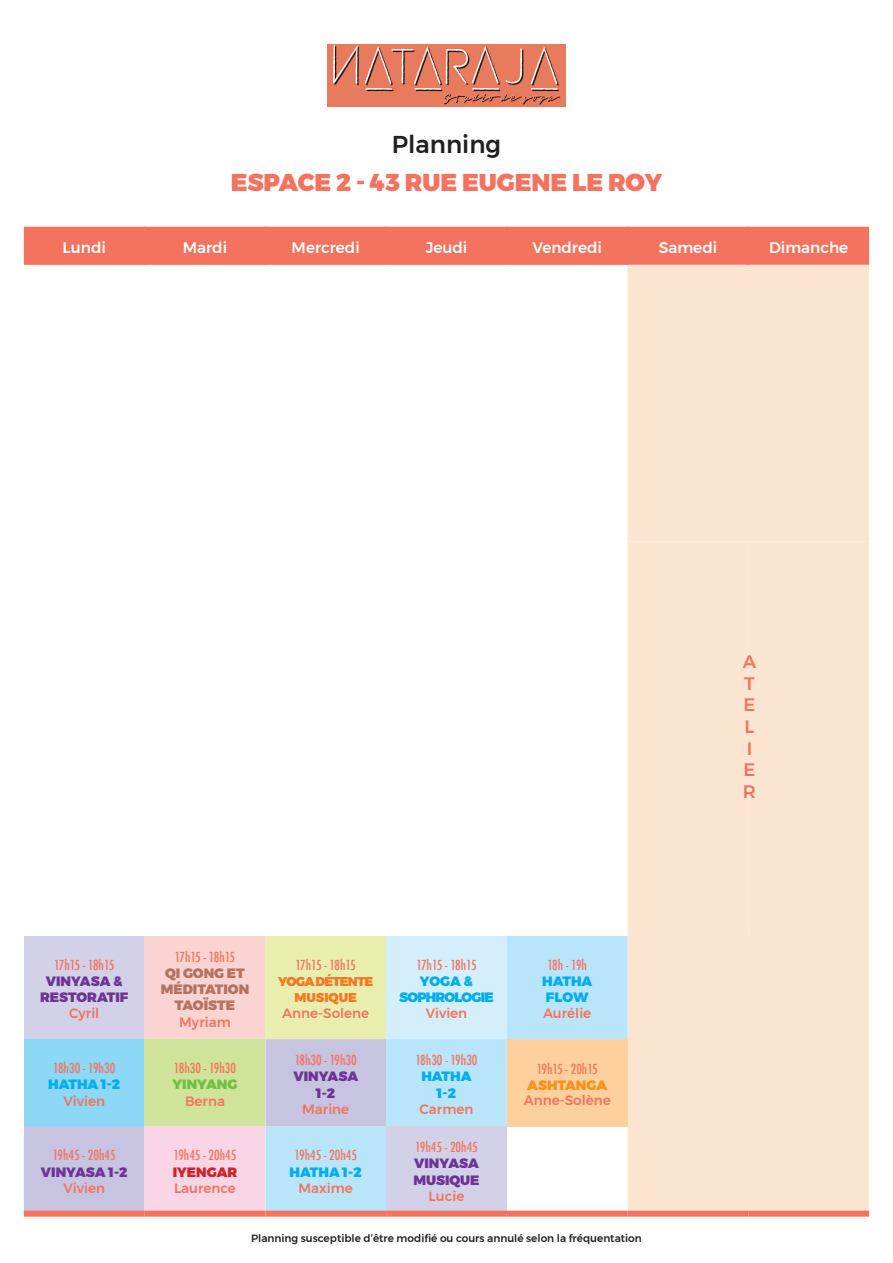
<style>
.page{position:relative;width:893px;height:1263px;background:#fff}
.page>*{position:absolute;margin:0;border:0;box-sizing:border-box;transform-origin:0 0}
.t1{font:900 24.3px "Montserrat";color:#f3735e}
.t2{font:500 24.3px "Montserrat";color:#231f20}
.t3{font:500 18px/21.6px "Montserrat";color:#f3735e}
.t4{font:500 15.3px "Montserrat";color:#fff}
.t5{font:500 condensed 13.5px "Futura";color:#f3735e}
.t6{font:500 13.5px "Montserrat";color:#f3735e}
.t7{font:900 13.5px/16.2px "Montserrat";color:#6c3595;text-align:center}
.t8{font:500 condensed 13.5px "Futura";letter-spacing:-.03em;color:#f3735e}
.t9{font:900 13.5px/16.2px "Montserrat";letter-spacing:-.005em;color:#00aeef}
.t10{font:900 13.5px/16.2px "Montserrat";color:#b37364;text-align:center}
.t11{font:900 13.5px/16.2px "Montserrat";letter-spacing:-.06em;color:#00aeef;text-align:center}
.t12{font:900 13.5px "Montserrat";color:#f7931d}
.t13{font:900 13.5px "Montserrat";color:#71bf44}
.t14{font:900 13.5px "Montserrat";color:#d1232a}
.t15{font:900 12.75px/16.2px "Montserrat";letter-spacing:-.06em;color:#f47921;text-align:center}
.t16{font:500 10.5px "Montserrat";color:#231f20}
</style>
<div class="page">
<div style="left:24px;top:227px;width:845px;height:38px;background:#f3735e"></div>
<div style="left:628px;top:265px;width:241px;height:946px;background:#fbe5d1"></div>
<div style="left:628px;top:541px;width:120px;height:324px;background:#fbe5d1"></div>
<svg style="left:748px;top:541px;width:121px;height:395px;background:#fbe5d1"></svg>
<div style="left:24px;top:936px;width:121px;height:103px;background:#d3d1e8"></div>
<div style="left:145px;top:936px;width:120px;height:103px;background:#fbd3d1"></div>
<svg style="left:265px;top:936px;width:363px;height:275px"></svg>
<svg style="left:24px;top:1039px;width:362px;height:172px;background:#bad4db"></svg>
<div style="left:507px;top:1039px;width:121px;height:87px;background:#fdd09e"></div>
<div style="left:145px;top:1126px;width:120px;height:88px;background:#fad5e5"></div>
<div style="left:386px;top:1126px;width:121px;height:88px;background:#d3d1e8"></div>
<hr style="left:144px;top:227px;width:1px;height:38px;background:#f3735e">
<hr style="left:265px;top:227px;width:1px;height:38px;background:#f3735e">
<hr style="left:385px;top:227px;width:2px;height:38px;background:#f3735e">
<hr style="left:506px;top:227px;width:1px;height:38px;background:#f3735e">
<hr style="left:627px;top:227px;width:1px;height:38px;background:#f3735e">
<hr style="left:748px;top:227px;width:1px;height:38px;background:#f3735e">
<div style="left:24px;top:1211px;width:121px;height:6px;background:#f3735e"></div>
<div style="left:145px;top:1211px;width:120px;height:6px;background:#f3735e"></div>
<div style="left:265px;top:1211px;width:121px;height:6px;background:#f3735e"></div>
<div style="left:386px;top:1211px;width:121px;height:6px;background:#f3735e"></div>
<div style="left:507px;top:1211px;width:121px;height:6px;background:#f3735e"></div>
<div style="left:628px;top:1211px;width:120px;height:6px;background:#f3735e"></div>
<div style="left:748px;top:1211px;width:121px;height:6px;background:#f3735e"></div>
<img style="left:327px;top:44px;width:238px;height:62px">
<h1 class="t2" style="left:392px;top:125px;width:111px">Planning</h1>
<h1 class="t1" style="left:231px;top:163px;width:433px">ESPACE 2 - 43 RUE EUGENE LE ROY</h1>
<p class="t4" style="left:63px;top:236px;width:45px">Lundi</p>
<p class="t4" style="left:183px;top:236px;width:46px">Mardi</p>
<p class="t4" style="left:292px;top:236px;width:70px">Mercredi</p>
<p class="t4" style="left:426px;top:236px;width:43px">Jeudi</p>
<p class="t4" style="left:532px;top:236px;width:71px">Vendredi</p>
<p class="t4" style="left:659px;top:236px;width:60px">Samedi</p>
<p class="t4" style="left:769px;top:236px;width:81px">Dimanche</p>
<p class="t8" style="left:54px;top:956px;width:62px">17h15 - 18h15</p>
<p class="t7" style="left:40px;top:973px;width:90px">VINYASA &amp;<br>RESTORATIF</p>
<p class="t6" style="left:69px;top:1003px;width:32px">Cyril</p>
<p class="t5" style="left:53px;top:1059px;width:64px">18h30 - 19h30</p>
<p class="t9" style="left:48px;top:1077px;width:74px">HATHA 1-2</p>
<p class="t6" style="left:63px;top:1090px;width:43px">Vivien</p>
<p class="t5" style="left:53px;top:1147px;width:64px">19h45 - 20h45</p>
<p class="t7" style="left:41px;top:1164px;width:88px">VINYASA 1-2</p>
<p class="t6" style="left:63px;top:1177px;width:43px">Vivien</p>
<p class="t8" style="left:175px;top:948px;width:62px">17h15 - 18h15</p>
<p class="t10" style="left:161px;top:965px;width:90px">QI GONG ET<br>MÉDITATION<br>TAOÏSTE</p>
<p class="t6" style="left:179px;top:1011px;width:53px">Myriam</p>
<p class="t5" style="left:174px;top:1059px;width:64px">18h30 - 19h30</p>
<p class="t13" style="left:173px;top:1073px;width:66px">YINYANG</p>
<p class="t6" style="left:185px;top:1090px;width:41px">Berna</p>
<p class="t5" style="left:174px;top:1147px;width:64px">19h45 - 20h45</p>
<p class="t14" style="left:173px;top:1161px;width:66px">IYENGAR</p>
<p class="t6" style="left:174px;top:1177px;width:63px">Laurence</p>
<p class="t8" style="left:296px;top:957px;width:62px">17h15 - 18h15</p>
<p class="t15" style="left:278px;top:973px;width:97px">YOGA DÉTENTE<br>MUSIQUE</p>
<p class="t6" style="left:282px;top:1002px;width:89px">Anne-Solene</p>
<p class="t5" style="left:295px;top:1051px;width:64px">18h30 - 19h30</p>
<p class="t7" style="left:293px;top:1068px;width:66px">VINYASA<br>1-2</p>
<p class="t6" style="left:302px;top:1098px;width:49px">Marine</p>
<p class="t5" style="left:294px;top:1147px;width:64px">19h45 - 20h45</p>
<p class="t9" style="left:290px;top:1164px;width:74px">HATHA 1-2</p>
<p class="t6" style="left:299px;top:1177px;width:56px">Maxime</p>
<p class="t8" style="left:416px;top:956px;width:62px">17h15 - 18h15</p>
<p class="t11" style="left:399px;top:973px;width:96px">YOGA &amp;<br>SOPHROLOGIE</p>
<p class="t6" style="left:426px;top:1003px;width:43px">Vivien</p>
<p class="t5" style="left:415px;top:1051px;width:64px">18h30 - 19h30</p>
<p class="t9" style="left:421px;top:1068px;width:52px;text-align:center">HATHA<br>1-2</p>
<p class="t6" style="left:420px;top:1098px;width:55px">Carmen</p>
<p class="t5" style="left:415px;top:1139px;width:64px">19h45 - 20h45</p>
<p class="t7" style="left:413px;top:1156px;width:68px;text-align:left">VINYASA<br>MUSIQUE</p>
<p class="t6" style="left:429px;top:1185px;width:37px">Lucie</p>
<p class="t5" style="left:547px;top:956px;width:41px">18h - 19h</p>
<p class="t9" style="left:542px;top:973px;width:52px">HATHA<br>FLOW</p>
<p class="t6" style="left:543px;top:1003px;width:50px">Aurélie</p>
<p class="t5" style="left:537px;top:1060px;width:63px">19h15 - 20h15</p>
<p class="t12" style="left:527px;top:1074px;width:81px">ASHTANGA</p>
<p class="t6" style="left:524px;top:1090px;width:89px">Anne-Solène</p>
<p class="t16" style="left:251px;top:1230px;width:392px">Planning susceptible d’être modifié ou cours annulé selon la fréquentation</p>
<h2 class="t3" style="left:743px;top:651px;width:15px">A<br>T<br>E<br>L<br>I<br>E<br>R</h2>
</div>
